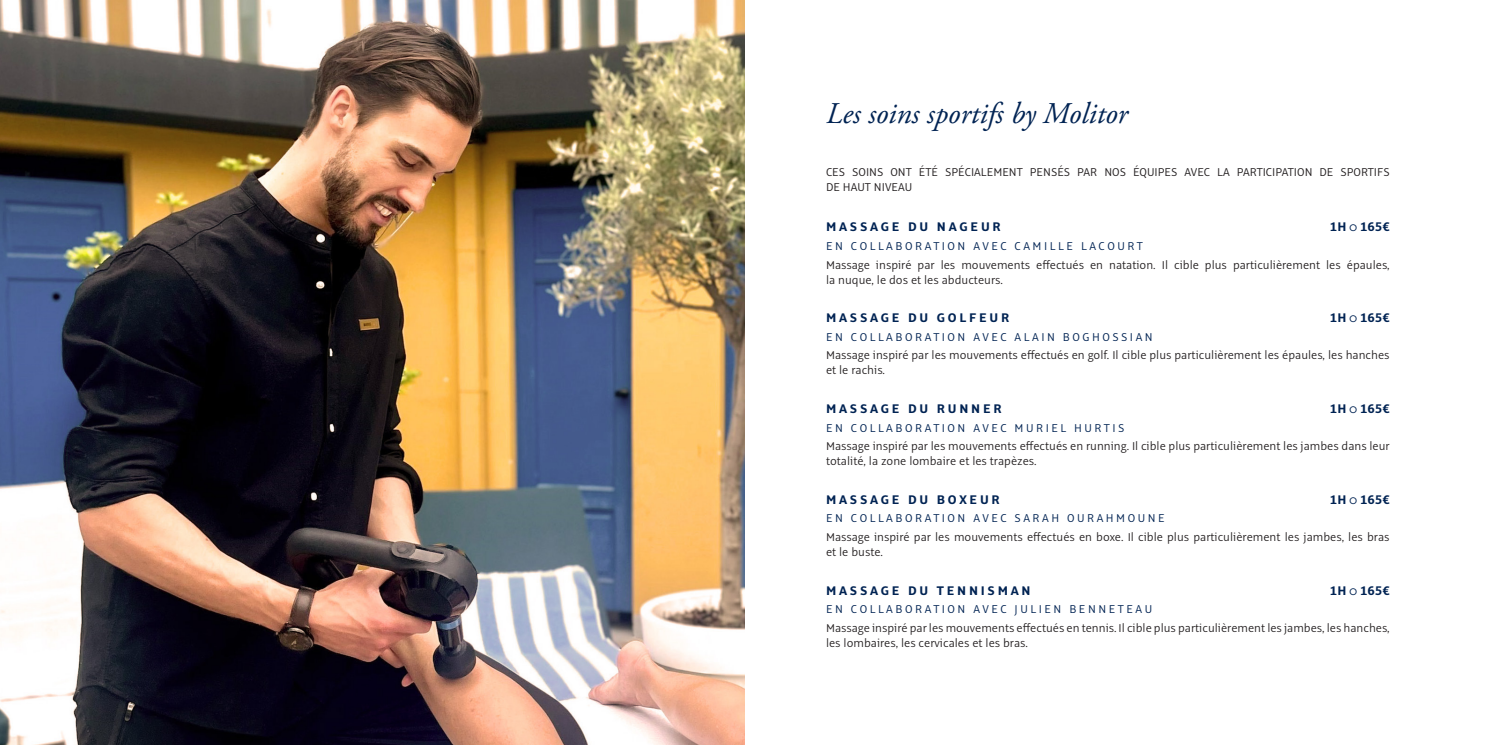
<style>
.page{position:relative;width:1489px;height:745px;background:#fff}
.page>*{position:absolute;margin:0;border:0;box-sizing:border-box;transform-origin:0 0}
.t1{font:italic 30px "Adobe Garamond Pro";color:#002353}
.t2{font:700 13.75px "Alto Pro";letter-spacing:.2em;color:#002353}
.t3{font:300 12.5px/15px "Alto Pro";color:#231f20}
.t4{font:300 12.5px "Alto Pro";letter-spacing:.2em;color:#002353}
.s1{font-weight:300}
</style>
<div class="page">
<img style="left:0;top:0;width:744px;height:744px">
<p class="t1" style="left:826px;top:95px;width:303px">Les soins sportifs by Molitor</p>
<p class="t3" style="left:826px;top:165px;width:565px">CES SOINS ONT ÉTÉ SPÉCIALEMENT PENSÉS PAR NOS ÉQUIPES AVEC LA PARTICIPATION DE SPORTIFS<br>DE HAUT NIVEAU</p>
<p class="t2" style="left:826px;top:218px;width:176px">MASSAGE DU NAGEUR</p>
<p class="t2" style="left:1329px;top:218px;width:61px">1H <span class="s1">○</span> 165€</p>
<p class="t4" style="left:826px;top:238px;width:318px">EN COLLABORATION AVEC CAMILLE LACOURT</p>
<p class="t3" style="left:826px;top:257px;width:565px">Massage inspiré par les mouvements effectués en natation. Il cible plus particulièrement les épaules, la nuque, le dos et les abducteurs.</p>
<p class="t2" style="left:826px;top:309px;width:185px">MASSAGE DU GOLFEUR</p>
<p class="t2" style="left:1329px;top:309px;width:61px">1H <span class="s1">○</span> 165€</p>
<p class="t4" style="left:826px;top:329px;width:328px">EN COLLABORATION AVEC ALAIN BOGHOSSIAN</p>
<p class="t3" style="left:826px;top:347px;width:565px">Massage inspiré par les mouvements effectués en golf. Il cible plus particulièrement les épaules, les hanches et le rachis.</p>
<p class="t2" style="left:826px;top:400px;width:177px">MASSAGE DU RUNNER</p>
<p class="t2" style="left:1329px;top:400px;width:61px">1H <span class="s1">○</span> 165€</p>
<p class="t4" style="left:826px;top:419px;width:300px">EN COLLABORATION AVEC MURIEL HURTIS</p>
<p class="t3" style="left:826px;top:438px;width:565px">Massage inspiré par les mouvements effectués en running. Il cible plus particulièrement les jambes dans leur totalité, la zone lombaire et les trapèzes.</p>
<p class="t2" style="left:826px;top:490px;width:175px">MASSAGE DU BOXEUR</p>
<p class="t2" style="left:1329px;top:490px;width:61px">1H <span class="s1">○</span> 165€</p>
<p class="t4" style="left:826px;top:510px;width:340px">EN COLLABORATION AVEC SARAH OURAHMOUNE</p>
<p class="t3" style="left:826px;top:529px;width:565px">Massage inspiré par les mouvements effectués en boxe. Il cible plus particulièrement les jambes, les bras et le buste.</p>
<p class="t2" style="left:826px;top:581px;width:206px">MASSAGE DU TENNISMAN</p>
<p class="t2" style="left:1329px;top:581px;width:61px">1H <span class="s1">○</span> 165€</p>
<p class="t4" style="left:826px;top:601px;width:328px">EN COLLABORATION AVEC JULIEN BENNETEAU</p>
<p class="t3" style="left:826px;top:619px;width:565px">Massage inspiré par les mouvements effectués en tennis. Il cible plus particulièrement les jambes, les hanches, les lombaires, les cervicales et les bras.</p>
</div>
